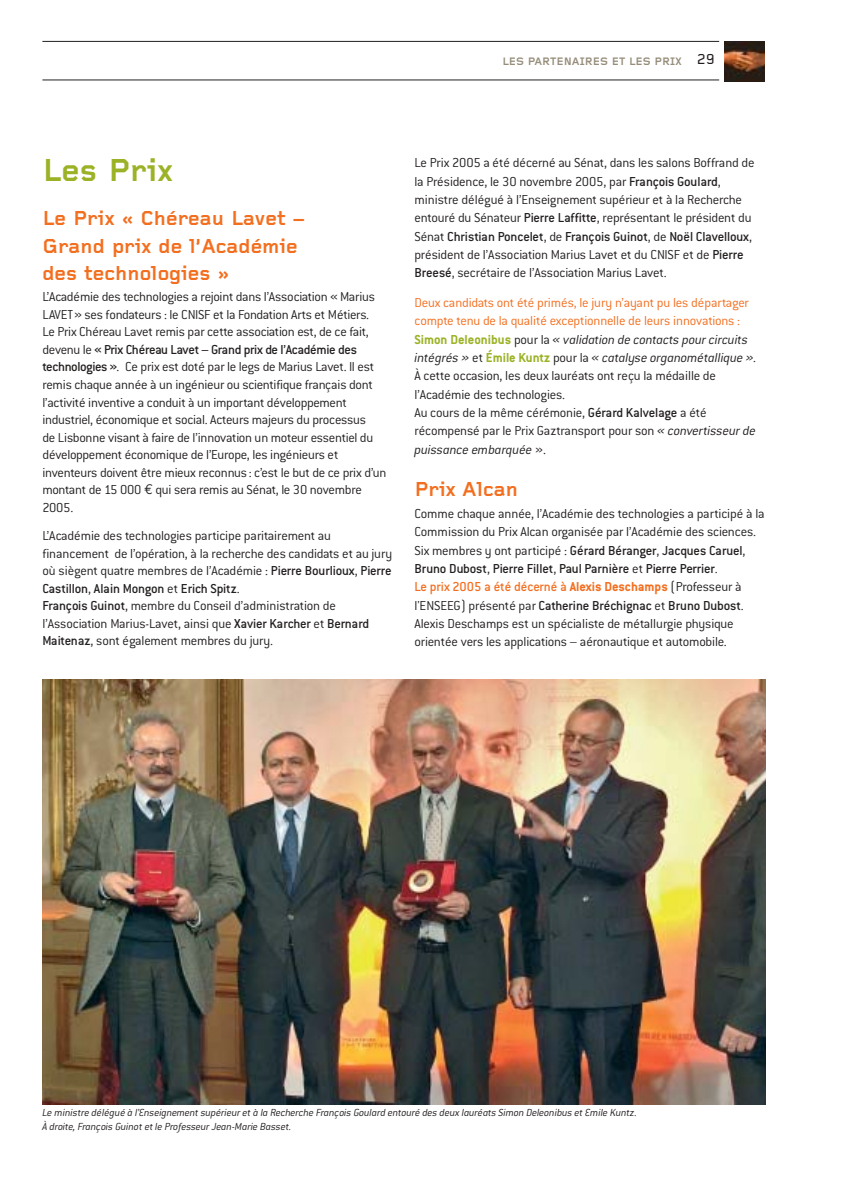
<style>
.page{position:relative;width:849px;height:1190px;background:#fff}
.page>*{position:absolute;margin:0;border:0;box-sizing:border-box;transform-origin:0 0}
.t1{font:700 33px "Foundry Gridnik";color:#9bb226}
.t2{font:700 21px/27px "Foundry Gridnik";color:#f36f20}
.t3{font:300 14.25px/18.3px "Conduit ITC";letter-spacing:-.015em;color:#231f1f}
.t4{font:italic 300 11.25px/13.5px "Conduit ITC";letter-spacing:-.015em;color:#231f1f}
.t5{font:700 11.25px "Foundry Gridnik";color:#968d7a}
.s1{font-weight:500;font-size:15px;color:#231f1f}
.s2{font-weight:500}
.s3{font-style:italic}
.s4{font-family:"Euro Mono";font-weight:400}
.s5{color:#f36f20}
.s6{font-weight:700;color:#9bb226}
.s7{font-weight:500;color:#f36f20}
.s8{font-weight:700;color:#f36f20}
</style>
<div class="page">
<img style="left:724px;top:41px;width:40px;height:40px">
<hr style="left:42px;top:41px;width:677px;height:1px;background:#231f1f">
<hr style="left:42px;top:80px;width:677px;height:1px;background:#231f1f">
<img style="left:42px;top:679px;width:723px;height:425px">
<p class="t5" style="left:502px;top:57px;width:214px">LES PARTENAIRES ET LES PRIX <span class="s1">29</span></p>
<h1 class="t1" style="left:42px;top:159px;width:132px">Les Prix</h1>
<h2 class="t2" style="left:42px;top:207px;width:264px">Le Prix « Chéreau Lavet –<br>Grand prix de l’Académie des technologies »</h2>
<p class="t3" style="left:42px;top:289px;width:346px;line-height:17.5px">L’Académie des technologies a rejoint dans l’Association « Marius LAVET» ses fondateurs : le CNISF et la Fondation Arts et Métiers.<br>Le Prix Chéreau Lavet remis par cette association est, de ce fait, devenu le <span class="s2">« Prix Chéreau Lavet – Grand prix de l’Académie des technologies »</span><span class="s3">.</span> Ce prix est doté par le legs de Marius Lavet. Il est remis chaque année à un ingénieur ou scientifique français dont l’activité inventive a conduit à un important développement industriel, économique et social. Acteurs majeurs du processus<br>de Lisbonne visant à faire de l’innovation un moteur essentiel du développement économique de l’Europe, les ingénieurs et inventeurs doivent être mieux reconnus : c’est le but de ce prix d’un montant de 15 000 <span class="s4">€</span> qui sera remis au Sénat, le 30 novembre 2005.</p>
<p class="t3" style="left:42px;top:528px;width:351px;line-height:17.5px">L’Académie des technologies participe paritairement au financement de l’opération, à la recherche des candidats et au jury où siègent quatre membres de l’Académie : <span class="s2">Pierre Bourlioux</span>, <span class="s2">Pierre Castillon</span>, <span class="s2">Alain Mongon</span> et <span class="s2">Erich Spitz</span>.<br><span class="s2">François Guinot</span>, membre du Conseil d’administration de l’Association Marius-Lavet, ainsi que <span class="s2">Xavier Karcher</span> et <span class="s2">Bernard Maitenaz</span>, sont également membres du jury.</p>
<p class="t3" style="left:414px;top:155px;width:342px">Le Prix 2005 a été décerné au Sénat, dans les salons Boffrand de la Présidence, le 30 novembre 2005, par <span class="s2">François Goulard</span>, ministre délégué à l’Enseignement supérieur et à la Recherche entouré du Sénateur <span class="s2">Pierre Laffitte</span>, représentant le président du Sénat <span class="s2">Christian Poncelet</span>, de <span class="s2">François Guinot</span>, de <span class="s2">Noël Clavelloux</span>, président de l’Association Marius Lavet et du CNISF et de <span class="s2">Pierre Breesé</span>, secrétaire de l’Association Marius Lavet.</p>
<p class="t3" style="left:414px;top:295px;width:344px"><span class="s5">Deux candidats ont été primés, le jury n’ayant pu les départager compte tenu de la qualité exceptionnelle de leurs innovations :<br></span><span class="s6">Simon Deleonibus</span> pour la <span class="s3">« validation de contacts pour circuits intégrés »</span> et <span class="s6">Émile Kuntz</span> pour la <span class="s3">« catalyse organométallique ».<br></span>À cette occasion, les deux lauréats ont reçu la médaille de l’Académie des technologies.<br>Au cours de la même cérémonie, <span class="s2">Gérard Kalvelage</span> a été récompensé par le Prix Gaztransport pour son <span class="s3">« convertisseur de puissance embarquée</span> ».</p>
<h2 class="t2" style="left:414px;top:477px;width:105px">Prix Alcan</h2>
<p class="t3" style="left:414px;top:506px;width:352px">Comme chaque année, l’Académie des technologies a participé à la Commission du Prix Alcan organisée par l’Académie des sciences.<br>Six membres y ont participé : <span class="s2">Gérard Béranger</span>, <span class="s2">Jacques Caruel</span>, <span class="s2">Bruno Dubost</span>, <span class="s2">Pierre Fillet</span>, <span class="s2">Paul Parnière</span> et <span class="s2">Pierre Perrier</span>.<br><span class="s7">Le prix 2005 a été décerné à</span> <span class="s8">Alexis Deschamps</span> (Professeur à l'ENSEEG) présenté par <span class="s2">Catherine Bréchignac</span> et <span class="s2">Bruno Dubost</span>.<br>Alexis Deschamps est un spécialiste de métallurgie physique orientée vers les applications – aéronautique et automobile.</p>
<p class="t4" style="left:42px;top:1106px;width:596px">Le ministre délégué à l’Enseignement supérieur et à la Recherche François Goulard entouré des deux lauréats Simon Deleonibus et Emile Kuntz.<br>À droite, François Guinot et le Professeur Jean-Marie Basset.</p>
</div>
